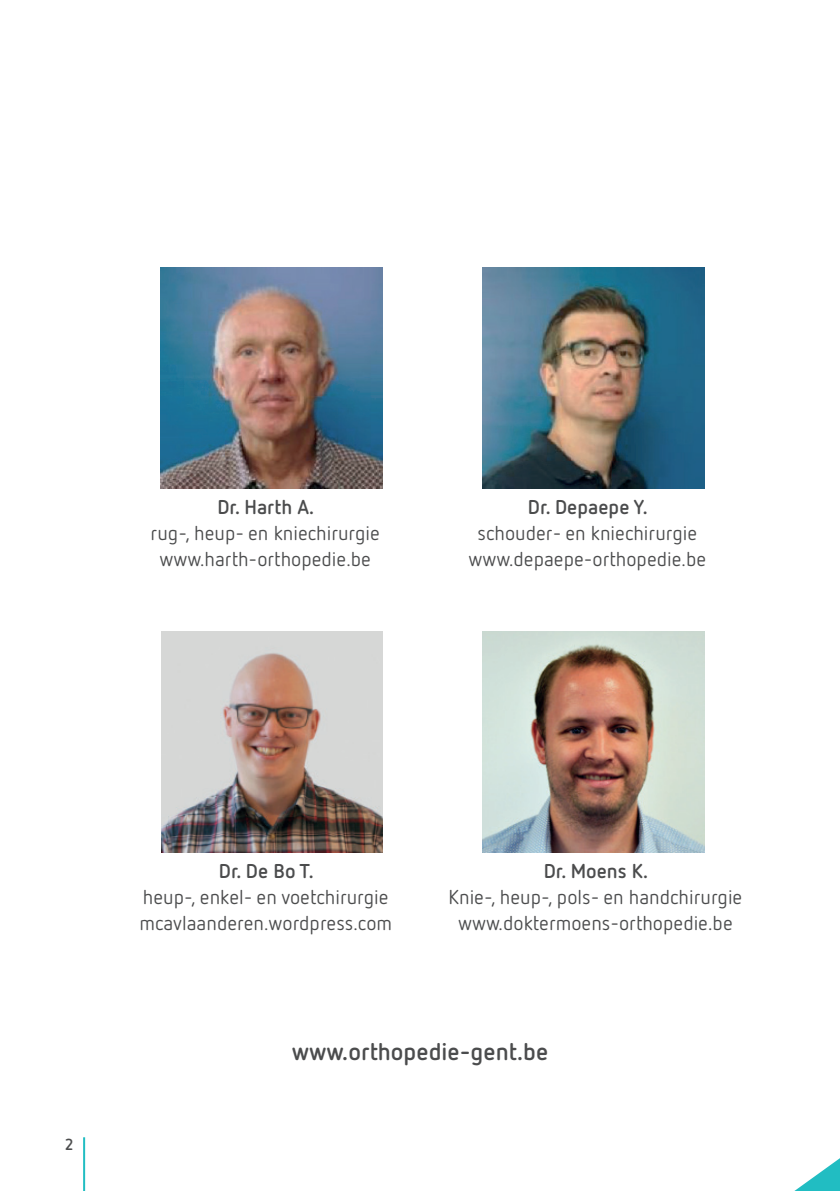
<style>
.page{position:relative;width:840px;height:1191px;background:#fff}
.page>*{position:absolute;margin:0;border:0;box-sizing:border-box;transform-origin:0 0}
.t1{font:700 24px "Netto OT";color:#4b4c4d}
.t2{font:20px/26px "Netto OT";color:#4b4c4d;text-align:center}
.t3{font:700 20px "Netto OT";color:#4b4c4d}
.t4{font:700 16px "Netto OT";color:#4b4c4d}
</style>
<div class="page">
<hr style="left:83px;top:1137px;width:2px;height:54px;background:#21bdc2">
<img style="left:161px;top:267px;width:221px;height:221px">
<img style="left:482px;top:267px;width:221px;height:221px">
<img style="left:161px;top:631px;width:221px;height:221px">
<img style="left:482px;top:631px;width:221px;height:221px">
<svg style="left:658px;top:713px;width:181px;height:478px"></svg>
<p class="t3" style="left:217px;top:494px;width:98px">Dr. Harth A.</p>
<p class="t2" style="left:150px;top:520px;width:231px">rug-, heup- en kniechirurgie www.harth-orthopedie.be</p>
<p class="t3" style="left:527px;top:494px;width:121px">Dr. Depaepe Y.</p>
<p class="t2" style="left:468px;top:520px;width:239px">schouder- en kniechirurgie www.depaepe-orthopedie.be</p>
<p class="t4" style="left:65px;top:1134px;width:10px">2</p>
<p class="t3" style="left:219px;top:858px;width:96px">Dr. De Bo T.</p>
<p class="t2" style="left:139px;top:884px;width:254px;text-align:left">heup-, enkel- en voetchirurgie mcavlaanderen.wordpress.com</p>
<p class="t3" style="left:543px;top:858px;width:106px">Dr. Moens K.</p>
<p class="t2" style="left:448px;top:884px;width:295px">Knie-, heup-, pols- en handchirurgie www.doktermoens-orthopedie.be</p>
<p class="t1" style="left:291px;top:1037px;width:258px">www.orthopedie-gent.be</p>
</div>
